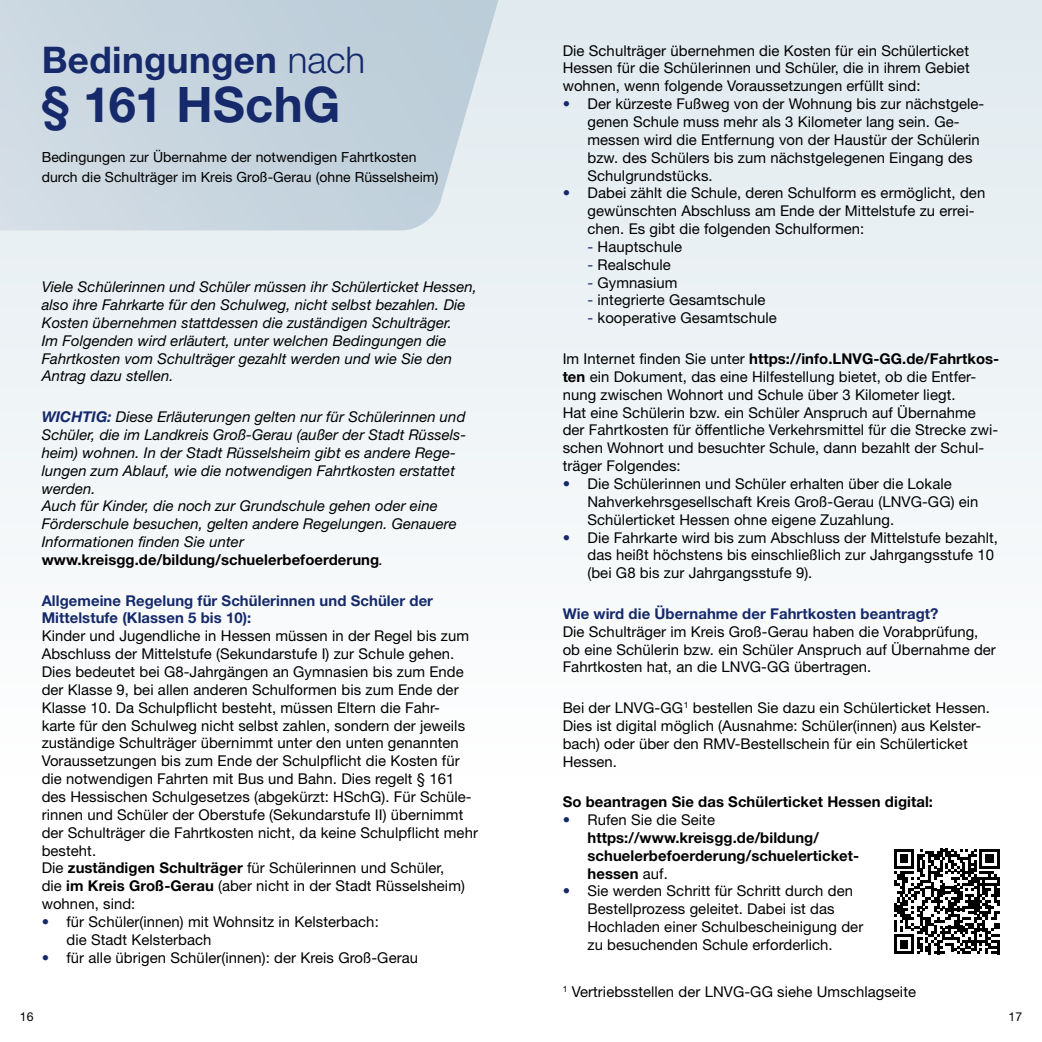
<style>
.page{position:relative;width:1042px;height:1042px;background:#fff}
.page>*{position:absolute;margin:0;border:0;box-sizing:border-box;transform-origin:0 0}
.t1{font:700 49px "Helvetica Neue LT Std";letter-spacing:.005em;color:#15296b}
.t2{font:700 36.75px "Helvetica Neue LT Std";letter-spacing:.01em;color:#15296b}
.Kleingedrucktes_Aufz{font:14.88px/17.8px "Helvetica Neue LT Std";letter-spacing:.005em;color:#000}
.t3{font:italic 14.88px/17.8px "Helvetica Neue LT Std";letter-spacing:.005em;color:#000}
.Kleingedrucktes_Aufz-2{font:700 14.88px/17.8px "Helvetica Neue LT Std";letter-spacing:.005em;color:#000}
.t4{font:700 14.88px/17.8px "Helvetica Neue LT Std";letter-spacing:.005em;color:#15296b}
.Kleingedrucktes_Flie{font:14px/20.1px "Helvetica Neue LT Std";letter-spacing:.005em;color:#000}
.t5{font:12.25px "Helvetica Neue LT Std";color:#000}
.s1{font-weight:300}
.s2{font-weight:700;color:#15296b}
.s3{font-weight:700;font-style:normal}
.s4{font-weight:700}
.s5{color:#15296b}
.s6{font-weight:400;color:#15296b}
.s7{font-weight:400}
</style>
<div class="page">
<div style="left:0;top:0;width:1042px;height:776px;background:linear-gradient(to bottom,#dfe9ef,#fefefe)"></div>
<svg style="left:0;top:0;width:548px;height:230px"></svg>
<svg style="left:894px;top:848px;width:105px;height:106px"></svg>
<hr style="left:996px;top:940px;width:3px;height:14px;background:#000">
<p class="t2" style="left:42px;top:37px;width:325px">Bedingungen <span class="s1">nach</span></p>
<p class="t1" style="left:42px;top:74px;width:300px">§ 161 HSchG</p>
<p class="Kleingedrucktes_Flie" style="left:42px;top:146px;width:398px">Bedingungen zur Übernahme der notwendigen Fahrtkosten durch die Schulträger im Kreis Groß-Gerau (ohne Rüsselsheim)</p>
<p class="t3" style="left:42px;top:278px;width:437px">Viele Schülerinnen und Schüler müssen ihr Schülerticket Hessen, also ihre Fahrkarte für den Schulweg, nicht selbst bezahlen. Die Kosten übernehmen stattdessen die zuständigen Schulträger.<br>Im Folgenden wird erläutert, unter welchen Bedingungen die Fahrtkosten vom Schulträger gezahlt werden und wie Sie den Antrag dazu stellen.</p>
<p class="t3" style="left:42px;top:408px;width:426px"><span class="s2">WICHTIG:</span> Diese Erläuterungen gelten nur für Schülerinnen und Schüler, die im Landkreis Groß-Gerau (außer der Stadt Rüssels&shy;heim) wohnen. In der Stadt Rüsselsheim gibt es andere Rege&shy;lungen zum Ablauf, wie die notwendigen Fahrtkosten erstattet werden.</p>
<p class="t3" style="left:42px;top:497px;width:417px">Auch für Kinder, die noch zur Grundschule gehen oder eine Förderschule besuchen, gelten andere Regelungen. Genauere Informationen finden Sie unter <span class="s3">www.kreisgg.de/bildung/schuelerbefoerderung</span>.</p>
<p class="t4" style="left:42px;top:591px;width:393px">Allgemeine Regelung für Schülerinnen und Schüler der<br>Mittelstufe (Klassen 5 bis 10):</p>
<p class="Kleingedrucktes_Aufz" style="left:42px;top:627px;width:438px">Kinder und Jugendliche in Hessen müssen in der Regel bis zum Abschluss der Mittelstufe (Sekundarstufe I) zur Schule gehen.<br>Dies bedeutet bei G8-Jahrgängen an Gymnasien bis zum Ende der Klasse 9, bei allen anderen Schulformen bis zum Ende der Klasse 10. Da Schulpflicht besteht, müssen Eltern die Fahr-<br>karte für den Schulweg nicht selbst zahlen, sondern der jeweils zuständige Schulträger übernimmt unter den unten genannten Voraussetzungen bis zum Ende der Schulpflicht die Kosten für die notwendigen Fahrten mit Bus und Bahn. Dies regelt § 161 des Hessischen Schulgesetzes (abgekürzt: HSchG). Für Schüle&shy;rinnen und Schüler der Oberstufe (Sekundarstufe II) übernimmt der Schulträger die Fahrtkosten nicht, da keine Schulpflicht mehr besteht.<br>Die <span class="s4">zuständigen Schulträger</span> für Schülerinnen und Schüler,<br>die <span class="s4">im Kreis Groß-Gerau</span> (aber nicht in der Stadt Rüsselsheim) wohnen, sind:</p>
<p class="Kleingedrucktes_Aufz" style="left:66px;top:912px;width:314px;text-indent:-25px"><span class="s5">•</span> für Schüler(innen) mit Wohnsitz in Kelsterbach: die Stadt Kelsterbach</p>
<p class="Kleingedrucktes_Aufz" style="left:42px;top:948px;width:378px"><span class="s5">•</span> für alle übrigen Schüler(innen): der Kreis Groß-Gerau</p>
<p class="Kleingedrucktes_Aufz" style="left:563px;top:41px;width:408px;text-align:justify">Die Schulträger übernehmen die Kosten für ein Schülerticket Hessen für die Schülerinnen und Schüler, die in ihrem Gebiet wohnen, wenn folgende Voraussetzungen erfüllt sind:</p>
<p class="Kleingedrucktes_Aufz" style="left:587px;top:95px;width:398px;text-indent:-25px"><span class="s5">•</span> Der kürzeste Fußweg von der Wohnung bis zur nächstgele&shy;genen Schule muss mehr als 3 Kilometer lang sein. Ge&shy;messen wird die Entfernung von der Haustür der Schülerin bzw. des Schülers bis zum nächstgelegenen Eingang des Schulgrundstücks.</p>
<p class="Kleingedrucktes_Aufz" style="left:587px;top:184px;width:399px;text-indent:-25px"><span class="s5">•</span> Dabei zählt die Schule, deren Schulform es ermöglicht, den gewünschten Abschluss am Ende der Mittelstufe zu errei&shy;chen. Es gibt die folgenden Schulformen:</p>
<p class="Kleingedrucktes_Aufz" style="left:587px;top:237px;width:96px"><span class="s5">-</span> Hauptschule</p>
<p class="Kleingedrucktes_Aufz" style="left:587px;top:255px;width:85px"><span class="s5">-</span> Realschule</p>
<p class="Kleingedrucktes_Aufz" style="left:587px;top:273px;width:92px"><span class="s5">-</span> Gymnasium</p>
<p class="Kleingedrucktes_Aufz" style="left:587px;top:291px;width:179px"><span class="s5">-</span> integrierte Gesamtschule</p>
<p class="Kleingedrucktes_Aufz" style="left:587px;top:309px;width:191px"><span class="s5">-</span> kooperative Gesamtschule</p>
<p class="Kleingedrucktes_Aufz" style="left:563px;top:349px;width:438px">Im Internet finden Sie unter <span class="s4">https://info.LNVG-GG.de/Fahrtkos&shy;ten</span> ein Dokument, das eine Hilfestellung bietet, ob die Entfer&shy;nung zwischen Wohnort und Schule über 3 Kilometer liegt.</p>
<p class="Kleingedrucktes_Aufz" style="left:563px;top:403px;width:437px">Hat eine Schülerin bzw. ein Schüler Anspruch auf Übernahme der Fahrtkosten für öffentliche Verkehrsmittel für die Strecke zwi&shy;schen Wohnort und besuchter Schule, dann bezahlt der Schul&shy;träger Folgendes:</p>
<p class="Kleingedrucktes_Aufz" style="left:587px;top:474px;width:392px;text-indent:-25px"><span class="s5">•</span> Die Schülerinnen und Schüler erhalten über die Lokale<br>Nahverkehrsgesellschaft Kreis Groß-Gerau (LNVG-GG) ein<br>Schülerticket Hessen ohne eigene Zuzahlung.</p>
<p class="Kleingedrucktes_Aufz" style="left:587px;top:528px;width:412px;text-indent:-25px"><span class="s5">•</span> Die Fahrkarte wird bis zum Abschluss der Mittelstufe bezahlt, das heißt höchstens bis einschließlich zur Jahrgangsstufe 10 (bei G8 bis zur Jahrgangsstufe 9).</p>
<p class="t4" style="left:563px;top:604px;width:377px">Wie wird die Übernahme der Fahrtkosten beantragt?</p>
<p class="Kleingedrucktes_Aufz" style="left:563px;top:622px;width:435px">Die Schulträger im Kreis Groß-Gerau haben die Vorabprüfung, ob eine Schülerin bzw. ein Schüler Anspruch auf Übernahme der<br>Fahrtkosten hat, an die LNVG-GG übertragen.</p>
<p class="Kleingedrucktes_Aufz" style="left:563px;top:698px;width:429px">Bei der LNVG-GG<sup>1</sup> bestellen Sie dazu ein Schülerticket Hessen.<br>Dies ist digital möglich (Ausnahme: Schüler(innen) aus Kelster&shy;bach) oder über den RMV-Bestellschein für ein Schülerticket Hessen.</p>
<p class="Kleingedrucktes_Aufz-2" style="left:563px;top:792px;width:372px">So beantragen Sie das Schülerticket Hessen digital:</p>
<p class="Kleingedrucktes_Aufz-2" style="left:587px;top:810px;width:273px;text-indent:-25px"><span class="s6">•</span> <span class="s7">Rufen Sie die Seite </span>https://www.kreisgg.de/bildung/ schuelerbefoerderung/schuelerticket&shy;hessen <span class="s7">auf.</span></p>
<p class="Kleingedrucktes_Aufz" style="left:587px;top:882px;width:277px;text-indent:-25px"><span class="s5">•</span> Sie werden Schritt für Schritt durch den Bestellprozess geleitet. Dabei ist das Hochladen einer Schulbescheinigung der zu besuchenden Schule erforderlich.</p>
<p class="Kleingedrucktes_Aufz" style="left:563px;top:983px;width:355px"><sup>1</sup> Vertriebsstellen der LNVG-GG siehe Umschlagseite</p>
<p class="t5" style="left:20px;top:1009px;width:15px">16</p>
<p class="t5" style="left:1008px;top:1009px;width:15px">17</p>
</div>
